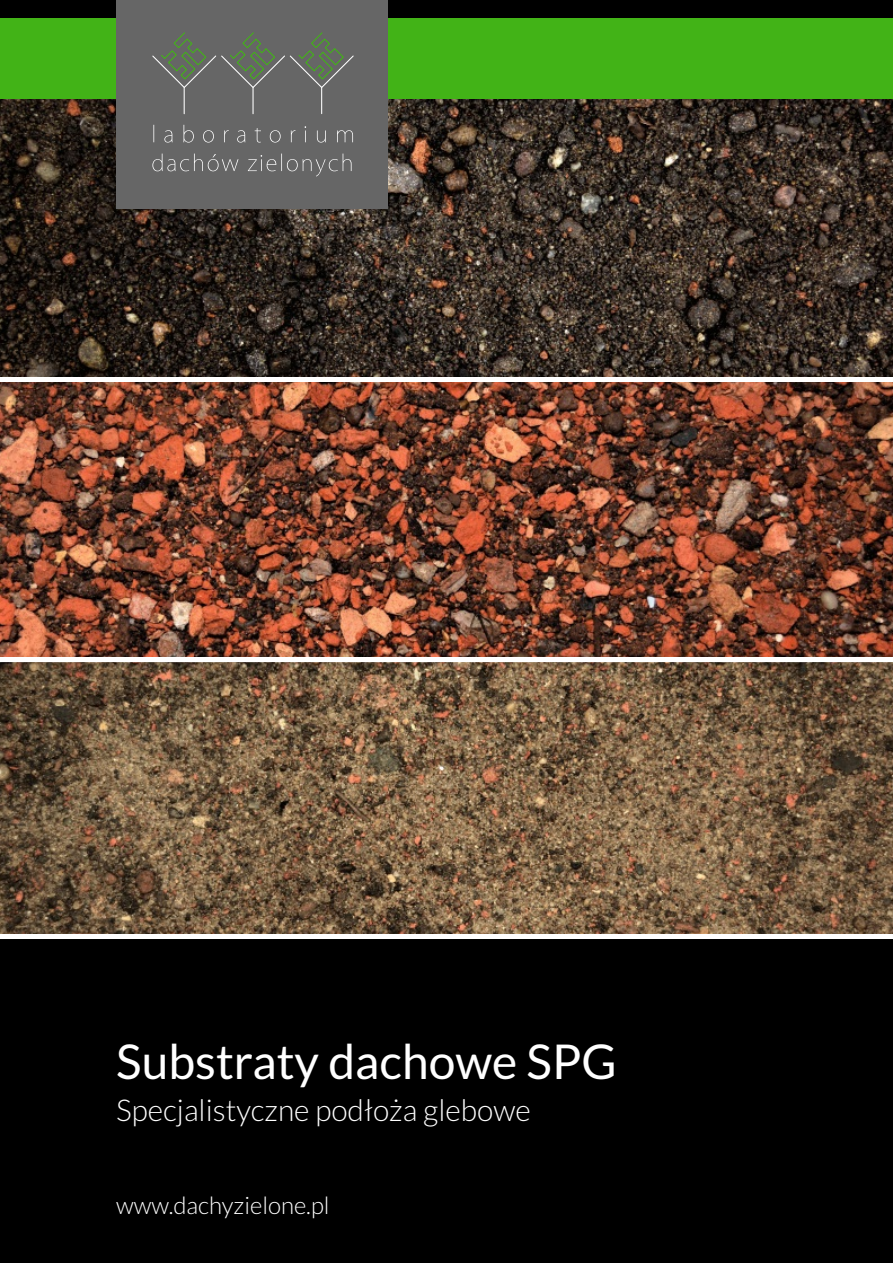
<style>
.page{position:relative;width:893px;height:1263px;background:#fff}
.page>*{position:absolute;margin:0;border:0;box-sizing:border-box;transform-origin:0 0}
.t1{font:48px "Lato";color:#fff}
.t2{font:300 30px "Lato";color:#fff}
.t3{font:300 24px "Lato";color:#fff}
</style>
<div class="page">
<img style="left:0;top:99px;width:893px;height:278px">
<img style="left:0;top:382px;width:893px;height:275px">
<img style="left:0;top:662px;width:893px;height:272px">
<div style="left:0;top:938px;width:893px;height:325px;background:#000"></div>
<div style="left:0;top:0;width:893px;height:99px;background:#42b317"></div>
<div style="left:0;top:0;width:893px;height:18px;background:#000"></div>
<div style="left:116px;top:0;width:272px;height:209px;background:#666"></div>
<svg style="left:152px;top:32px;width:202px;height:82px"></svg>
<svg style="left:152px;top:125px;width:201px;height:52px"></svg>
<h1 class="t1" style="left:116px;top:1040px;width:502px">Substraty dachowe SPG</h1>
<p class="t2" style="left:116px;top:1097px;width:416px">Specjalistyczne podłoża glebowe</p>
<p class="t3" style="left:116px;top:1194px;width:215px">www.dachyzielone.pl</p>
</div>
